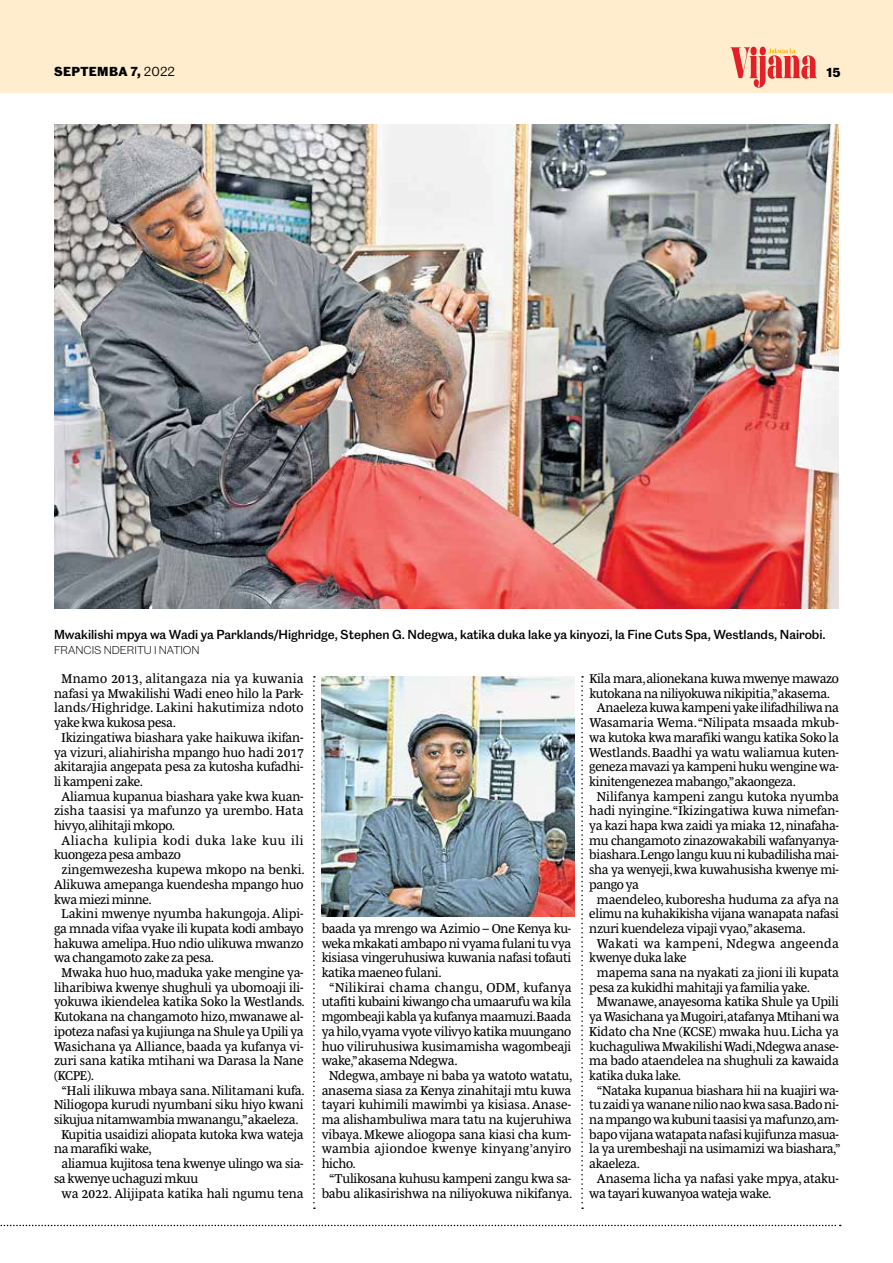
<style>
.page{position:relative;width:893px;height:1263px;background:#fff}
.page>*{position:absolute;margin:0;border:0;box-sizing:border-box;transform-origin:0 0}
.t1{font:13.05px "Mencken Pro Text";letter-spacing:-.02em;color:#000}
.t2{font:13.05px "Mencken Pro Text";color:#000}
.t3{font:13.05px "Mencken Pro Text";letter-spacing:.005em;color:#000}
.t4{font:13.05px "Mencken Pro Text";letter-spacing:.015em;color:#000}
.t5{font:13.05px "Mencken Pro Text";letter-spacing:.025em;color:#000}
.t6{font:13.05px "Mencken Pro Text";letter-spacing:.02em;color:#000}
.t7{font:13.05px "Mencken Pro Text";letter-spacing:.04em;color:#000}
.t8{font:13.05px "Mencken Pro Text";letter-spacing:.03em;color:#000}
.t9{font:500 12px "Caslon Doric";color:#000}
.t10{font:700 12px "Caslon Doric";letter-spacing:.03em;color:#000}
.t11{font:300 10.5px "Caslon Doric";color:#000}
.s1{font-weight:400}
</style>
<div class="page">
<svg style="left:0;top:1225px;width:841px;height:1px"></svg>
<img style="left:322px;top:676px;width:252px;height:241px">
<svg style="left:313px;top:676px;width:2px;height:533px"></svg>
<svg style="left:581px;top:676px;width:2px;height:533px"></svg>
<div style="left:0;top:0;width:893px;height:92px;background:#ffedce"></div>
<img style="left:54px;top:125px;width:785px;height:483px">
<svg style="left:730px;top:47px;width:87px;height:41px"></svg>
<p class="t10" style="left:54px;top:62px;width:123px">SEPTEMBA 7, <span class="s1">2022</span></p>
<p class="t10" style="left:827px;top:63px;width:15px">15</p>
<p class="t9" style="left:54px;top:625px;width:773px">Mwakilishi mpya wa Wadi ya Parklands/Highridge, Stephen G. Ndegwa, katika duka lake ya kinyozi, la Fine Cuts Spa, Westlands, Nairobi.</p>
<p class="t11" style="left:54px;top:641px;width:147px">FRANCIS NDERITU I NATION</p>
<p class="t6" style="left:62px;top:668px;width:243px">Mnamo 2013, alitangaza nia ya kuwania</p>
<p class="t2" style="left:54px;top:683px;width:251px">nafasi ya Mwakilishi Wadi eneo hilo la Park-</p>
<p class="t4" style="left:54px;top:698px;width:251px">lands/Highridge. Lakini hakutimiza ndoto</p>
<p class="t1" style="left:54px;top:712px;width:124px">yake kwa kukosa pesa.</p>
<p class="t1" style="left:62px;top:727px;width:244px">Ikizingatiwa biashara yake haikuwa ikifan-</p>
<p class="t1" style="left:54px;top:742px;width:251px">ya vizuri, aliahirisha mpango huo hadi 2017</p>
<p class="t1" style="left:54px;top:756px;width:251px">akitarajia angepata pesa za kutosha kufadhi-</p>
<p class="t1" style="left:54px;top:771px;width:91px">li kampeni zake.</p>
<p class="t1" style="left:62px;top:786px;width:244px">Aliamua kupanua biashara yake kwa kuan-</p>
<p class="t4" style="left:54px;top:801px;width:251px">zisha taasisi ya mafunzo ya urembo. Hata</p>
<p class="t1" style="left:54px;top:815px;width:123px">hivyo,alihitaji mkopo.</p>
<p class="t7" style="left:62px;top:830px;width:244px">Aliacha kulipia kodi duka lake kuu ili</p>
<p class="t1" style="left:54px;top:845px;width:128px">kuongeza pesa ambazo</p>
<p class="t3" style="left:62px;top:859px;width:245px">zingemwezesha kupewa mkopo na benki.</p>
<p class="t1" style="left:54px;top:874px;width:251px">Alikuwa amepanga kuendesha mpango huo</p>
<p class="t1" style="left:54px;top:889px;width:99px">kwa miezi minne.</p>
<p class="t3" style="left:62px;top:903px;width:244px">Lakini mwenye nyumba hakungoja. Alipi-</p>
<p class="t1" style="left:54px;top:918px;width:251px">ga mnada vifaa vyake ili kupata kodi ambayo</p>
<p class="t1" style="left:54px;top:933px;width:251px">hakuwa amelipa. Huo ndio ulikuwa mwanzo</p>
<p class="t1" style="left:54px;top:948px;width:162px">wa changamoto zake za pesa.</p>
<p class="t1" style="left:62px;top:962px;width:244px">Mwaka huo huo, maduka yake mengine ya-</p>
<p class="t1" style="left:54px;top:977px;width:251px">liharibiwa kwenye shughuli ya ubomoaji ili-</p>
<p class="t1" style="left:54px;top:992px;width:252px">yokuwa ikiendelea katika Soko la Westlands.</p>
<p class="t1" style="left:54px;top:1006px;width:251px">Kutokana na changamoto hizo, mwanawe al-</p>
<p class="t1" style="left:54px;top:1021px;width:251px">ipoteza nafasi ya kujiunga na Shule ya Upili ya</p>
<p class="t2" style="left:54px;top:1036px;width:251px">Wasichana ya Alliance, baada ya kufanya vi-</p>
<p class="t2" style="left:54px;top:1050px;width:251px">zuri sana katika mtihani wa Darasa la Nane</p>
<p class="t1" style="left:54px;top:1065px;width:42px">(KCPE).</p>
<p class="t1" style="left:62px;top:1080px;width:245px">“Hali ilikuwa mbaya sana. Nilitamani kufa.</p>
<p class="t1" style="left:54px;top:1095px;width:251px">Niliogopa kurudi nyumbani siku hiyo kwani</p>
<p class="t1" style="left:54px;top:1109px;width:246px">sikujua nitamwambia mwanangu,” akaeleza.</p>
<p class="t1" style="left:62px;top:1124px;width:243px">Kupitia usaidizi aliopata kutoka kwa wateja</p>
<p class="t1" style="left:54px;top:1139px;width:99px">na marafiki wake,</p>
<p class="t1" style="left:62px;top:1153px;width:244px">aliamua kujitosa tena kwenye ulingo wa sia-</p>
<p class="t1" style="left:54px;top:1168px;width:146px">sa kwenye uchaguzi mkuu</p>
<p class="t3" style="left:62px;top:1183px;width:244px">wa 2022. Alijipata katika hali ngumu tena</p>
<p class="t1" style="left:322px;top:918px;width:251px">baada ya mrengo wa Azimio – One Kenya ku-</p>
<p class="t1" style="left:322px;top:933px;width:251px">weka mkakati ambapo ni vyama fulani tu vya</p>
<p class="t1" style="left:322px;top:948px;width:251px">kisiasa vingeruhusiwa kuwania nafasi tofauti</p>
<p class="t1" style="left:322px;top:962px;width:122px">katika maeneo fulani.</p>
<p class="t5" style="left:329px;top:977px;width:244px">“Nilikirai chama changu, ODM, kufanya</p>
<p class="t1" style="left:322px;top:992px;width:251px">utafiti kubaini kiwango cha umaarufu wa kila</p>
<p class="t1" style="left:322px;top:1006px;width:251px">mgombeaji kabla ya kufanya maamuzi.Baada</p>
<p class="t1" style="left:322px;top:1021px;width:251px">ya hilo,vyama vyote vilivyo katika muungano</p>
<p class="t1" style="left:322px;top:1036px;width:251px">huo viliruhusiwa kusimamisha wagombeaji</p>
<p class="t1" style="left:322px;top:1050px;width:138px">wake,” akasema Ndegwa.</p>
<p class="t1" style="left:329px;top:1065px;width:245px">Ndegwa, ambaye ni baba ya watoto watatu,</p>
<p class="t1" style="left:322px;top:1080px;width:251px">anasema siasa za Kenya zinahitaji mtu kuwa</p>
<p class="t3" style="left:322px;top:1094px;width:251px">tayari kuhimili mawimbi ya kisiasa. Anase-</p>
<p class="t1" style="left:322px;top:1109px;width:251px">ma alishambuliwa mara tatu na kujeruhiwa</p>
<p class="t2" style="left:322px;top:1124px;width:251px">vibaya. Mkewe aliogopa sana kiasi cha kum-</p>
<p class="t5" style="left:322px;top:1139px;width:251px">wambia ajiondoe kwenye kinyang’anyiro</p>
<p class="t1" style="left:322px;top:1153px;width:36px">hicho.</p>
<p class="t1" style="left:329px;top:1168px;width:244px">“Tulikosana kuhusu kampeni zangu kwa sa-</p>
<p class="t2" style="left:322px;top:1183px;width:252px">babu alikasirishwa na niliyokuwa nikifanya.</p>
<p class="t1" style="left:589px;top:668px;width:251px">Kila mara,alionekana kuwa mwenye mawazo</p>
<p class="t1" style="left:589px;top:683px;width:242px">kutokana na niliyokuwa nikipitia,” akasema.</p>
<p class="t1" style="left:597px;top:698px;width:244px">Anaeleza kuwa kampeni yake ilifadhiliwa na</p>
<p class="t3" style="left:589px;top:712px;width:251px">Wasamaria Wema.“Nilipata msaada mkub-</p>
<p class="t1" style="left:589px;top:727px;width:251px">wa kutoka kwa marafiki wangu katika Soko la</p>
<p class="t1" style="left:589px;top:742px;width:251px">Westlands. Baadhi ya watu waliamua kuten-</p>
<p class="t1" style="left:589px;top:756px;width:251px">geneza mavazi ya kampeni huku wengine wa-</p>
<p class="t1" style="left:589px;top:771px;width:208px">kinitengenezea mabango,” akaongeza.</p>
<p class="t3" style="left:597px;top:786px;width:244px">Nilifanya kampeni zangu kutoka nyumba</p>
<p class="t2" style="left:589px;top:801px;width:251px">hadi nyingine.“Ikizingatiwa kuwa nimefan-</p>
<p class="t1" style="left:589px;top:815px;width:251px">ya kazi hapa kwa zaidi ya miaka 12, ninafaha-</p>
<p class="t1" style="left:589px;top:830px;width:251px">mu changamoto zinazowakabili wafanyanya-</p>
<p class="t1" style="left:589px;top:845px;width:251px">biashara.Lengo langu kuu ni kubadilisha mai-</p>
<p class="t1" style="left:589px;top:859px;width:251px">sha ya wenyeji, kwa kuwahusisha kwenye mi-</p>
<p class="t1" style="left:589px;top:874px;width:51px">pango ya</p>
<p class="t2" style="left:597px;top:889px;width:244px">maendeleo, kuboresha huduma za afya na</p>
<p class="t1" style="left:589px;top:903px;width:251px">elimu na kuhakikisha vijana wanapata nafasi</p>
<p class="t1" style="left:589px;top:918px;width:218px">nzuri kuendeleza vipaji vyao,” akasema.</p>
<p class="t8" style="left:597px;top:933px;width:244px">Wakati wa kampeni, Ndegwa angeenda</p>
<p class="t1" style="left:589px;top:948px;width:99px">kwenye duka lake</p>
<p class="t1" style="left:597px;top:962px;width:243px">mapema sana na nyakati za jioni ili kupata</p>
<p class="t1" style="left:589px;top:977px;width:222px">pesa za kukidhi mahitaji ya familia yake.</p>
<p class="t1" style="left:597px;top:992px;width:244px">Mwanawe, anayesoma katika Shule ya Upili</p>
<p class="t1" style="left:589px;top:1006px;width:251px">ya Wasichana ya Mugoiri,atafanya Mtihani wa</p>
<p class="t1" style="left:589px;top:1021px;width:251px">Kidato cha Nne (KCSE) mwaka huu. Licha ya</p>
<p class="t1" style="left:589px;top:1036px;width:251px">kuchaguliwa Mwakilishi Wadi,Ndegwa anase-</p>
<p class="t1" style="left:589px;top:1050px;width:251px">ma bado ataendelea na shughuli za kawaida</p>
<p class="t1" style="left:589px;top:1065px;width:93px">katika duka lake.</p>
<p class="t1" style="left:597px;top:1080px;width:244px">“Nataka kupanua biashara hii na kuajiri wa-</p>
<p class="t1" style="left:589px;top:1095px;width:251px">tu zaidi ya wanane nilio nao kwa sasa.Bado ni-</p>
<p class="t1" style="left:589px;top:1109px;width:251px">na mpango wa kubuni taasisi ya mafunzo,am-</p>
<p class="t1" style="left:589px;top:1124px;width:251px">bapo vijana watapata nafasi kujifunza masua-</p>
<p class="t1" style="left:589px;top:1139px;width:253px">la ya urembeshaji na usimamizi wa biashara,”</p>
<p class="t1" style="left:589px;top:1153px;width:52px">akaeleza.</p>
<p class="t1" style="left:597px;top:1168px;width:244px">Anasema licha ya nafasi yake mpya, ataku-</p>
<p class="t1" style="left:589px;top:1183px;width:184px">wa tayari kuwanyoa wateja wake.</p>
</div>
